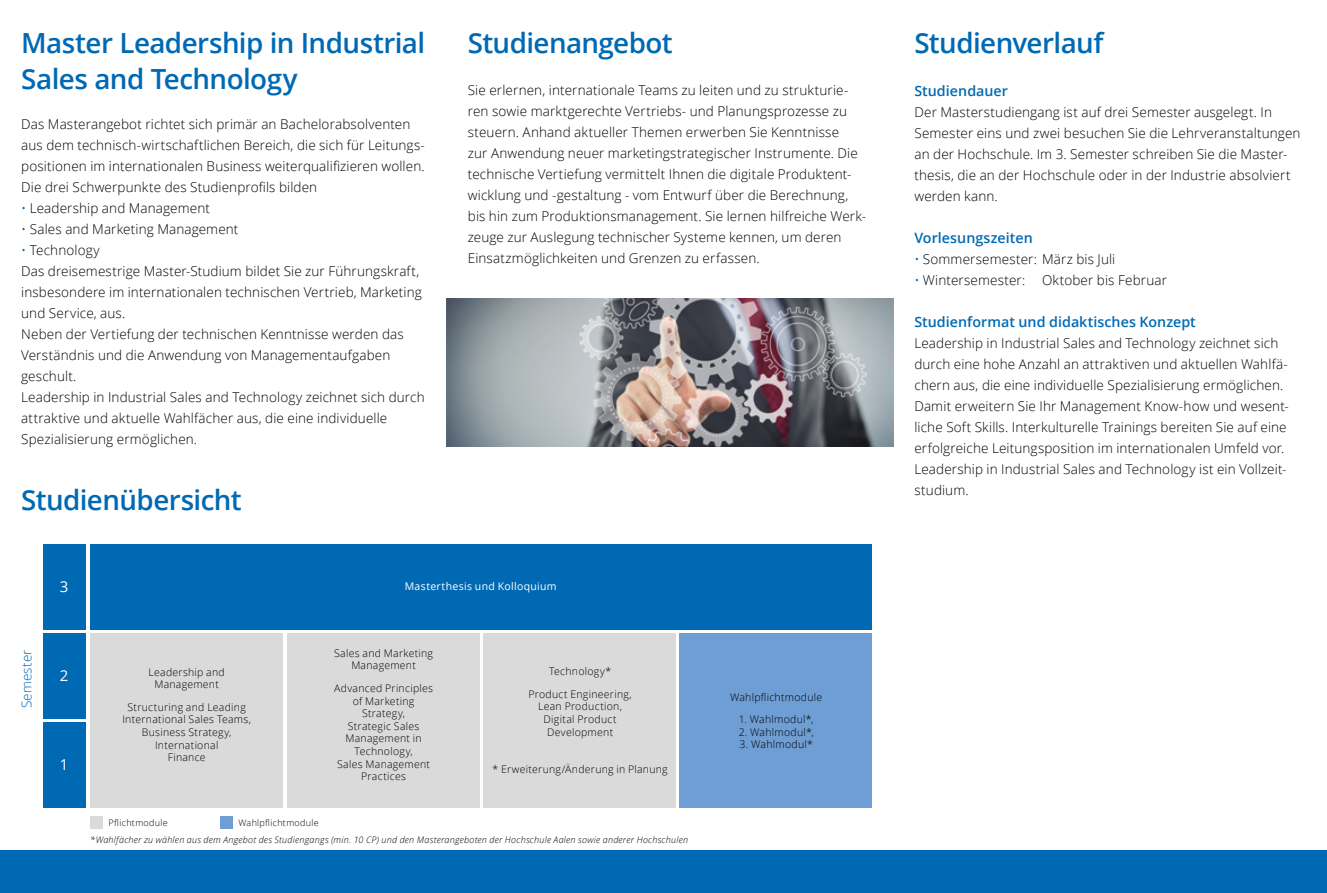
<style>
.page{position:relative;width:1327px;height:893px;background:#fff}
.page>*{position:absolute;margin:0;border:0;box-sizing:border-box;transform-origin:0 0}
.t1{font:600 27.75px "Open Sans";letter-spacing:-.02em;color:#0069b4}
.t2{font:15px "Open Sans";color:#fff}
.t3{font:600 14.25px "Open Sans";letter-spacing:.005em;color:#0069b4}
.t4{font:300 13.5px/21px "Open Sans";letter-spacing:.01em;color:#000}
.t5{font:300 13.5px "Open Sans";letter-spacing:.01em;color:#0069b4}
.t6{font:300 10.5px/12.6px "Open Sans";letter-spacing:.025em;color:#000;text-align:center}
.t7{font:10.5px "Open Sans";letter-spacing:.03em;color:#fff}
.t8{font:italic 300 9px "Open Sans";letter-spacing:.03em;color:#000}
.t9{font:300 9px "Open Sans";letter-spacing:.035em;color:#000}
.s1{color:#0069b4}
</style>
<div class="page">
<div style="left:0;top:850px;width:1327px;height:43px;background:#0069b4"></div>
<img style="left:446px;top:299px;width:447px;height:147px">
<div style="left:44px;top:723px;width:42px;height:85px;background:#0069b4"></div>
<div style="left:44px;top:633px;width:42px;height:85px;background:#0069b4"></div>
<div style="left:44px;top:544px;width:42px;height:85px;background:#0069b4"></div>
<div style="left:90px;top:633px;width:192px;height:175px;background:#dadada"></div>
<div style="left:680px;top:633px;width:192px;height:175px;background:#6f9ed4"></div>
<div style="left:484px;top:633px;width:192px;height:175px;background:#dadada"></div>
<div style="left:287px;top:633px;width:193px;height:175px;background:#dadada"></div>
<div style="left:90px;top:544px;width:782px;height:85px;background:#0069b4"></div>
<div style="left:90px;top:816px;width:13px;height:13px;background:#dadada"></div>
<div style="left:220px;top:816px;width:13px;height:13px;background:#6f9ed4"></div>
<h1 class="t1" style="left:21px;top:24px;width:405px">Master Leadership in Industrial</h1>
<h1 class="t1" style="left:468px;top:24px;width:206px">Studienangebot</h1>
<h1 class="t1" style="left:914px;top:24px;width:190px">Studienverlauf</h1>
<h1 class="t1" style="left:21px;top:60px;width:278px">Sales and Technology</h1>
<p class="t3" style="left:914px;top:81px;width:95px">Studiendauer</p>
<p class="t4" style="left:914px;top:101px;width:387px">Der Masterstudiengang ist auf drei Semester ausgelegt. In Semester eins und zwei besuchen Sie die Lehrveranstaltungen an der Hochschule. Im 3. Semester schreiben Sie die Master&shy;thesis, die an der Hochschule oder in der Industrie absolviert werden kann.</p>
<p class="t3" style="left:914px;top:228px;width:120px">Vorlesungszeiten</p>
<p class="t4" style="left:914px;top:248px;width:202px"><span class="s1">•</span> Sommersemester: März bis Juli</p>
<p class="t4" style="left:914px;top:269px;width:254px"><span class="s1">•</span> Wintersemester: Oktober bis Februar</p>
<p class="t3" style="left:914px;top:312px;width:283px">Studienformat und didaktisches Konzept</p>
<p class="t4" style="left:914px;top:332px;width:376px">Leadership in Industrial Sales and Technology zeichnet sich durch eine hohe Anzahl an attraktiven und aktuellen Wahlfä&shy;chern aus, die eine individuelle Spezialisierung ermöglichen.<br>Damit erweitern Sie Ihr Management Know-how und wesent&shy;liche Soft Skills. Interkulturelle Trainings bereiten Sie auf eine erfolgreiche Leitungsposition im internationalen Umfeld vor.<br>Leadership in Industrial Sales and Technology ist ein Vollzeit&shy;studium.</p>
<p class="t4" style="left:468px;top:80px;width:400px">Sie erlernen, internationale Teams zu leiten und zu strukturie&shy;ren sowie marktgerechte Vertriebs- und Planungsprozesse zu steuern. Anhand aktueller Themen erwerben Sie Kenntnisse<br>zur Anwendung neuer marketingstrategischer Instrumente. Die technische Vertiefung vermittelt Ihnen die digitale Produktent&shy;wicklung und -gestaltung - vom Entwurf über die Berechnung, bis hin zum Produktionsmanagement. Sie lernen hilfreiche Werk&shy;zeuge zur Auslegung technischer Systeme kennen, um deren Einsatzmöglichkeiten und Grenzen zu erfassen.</p>
<p class="t4" style="left:21px;top:113px;width:405px">Das Masterangebot richtet sich primär an Bachelorabsolventen aus dem technisch-wirtschaftlichen Bereich, die sich für Leitungs&shy;positionen im internationalen Business weiterqualifizieren wollen.<br>Die drei Schwerpunkte des Studienprofils bilden</p>
<p class="t4" style="left:21px;top:197px;width:190px"><span class="s1">•</span> Leadership and Management</p>
<p class="t4" style="left:21px;top:218px;width:219px"><span class="s1">•</span> Sales and Marketing Management</p>
<p class="t4" style="left:21px;top:239px;width:405px"><span class="s1">•</span> Technology<br>Das dreisemestrige Master-Studium bildet Sie zur Führungskraft, insbesondere im internationalen technischen Vertrieb, Marketing und Service, aus.<br>Neben der Vertiefung der technischen Kenntnisse werden das Verständnis und die Anwendung von Managementaufgaben geschult.<br>Leadership in Industrial Sales and Technology zeichnet sich durch attraktive und aktuelle Wahlfächer aus, die eine individuelle Spezialisierung ermöglichen.</p>
<h1 class="t1" style="left:21px;top:481px;width:222px">Studienübersicht</h1>
<p class="t5" style="left:17px;top:708px;width:60px;rotate:-90deg">Semester</p>
<p class="t2" style="left:60px;top:576px;width:10px">3</p>
<p class="t2" style="left:60px;top:665px;width:10px">2</p>
<p class="t2" style="left:60px;top:754px;width:10px">1</p>
<p class="t6" style="left:149px;top:665px;width:78px">Leadership and<br>Management</p>
<p class="t6" style="left:122px;top:700px;width:130px">Structuring and Leading<br>International Sales Teams,<br>Business Strategy,<br>International<br>Finance</p>
<p class="t7" style="left:405px;top:579px;width:153px">Masterthesis und Kolloquium</p>
<p class="t6" style="left:334px;top:646px;width:100px">Sales and Marketing<br>Management</p>
<p class="t6" style="left:334px;top:681px;width:101px">Advanced Principles of Marketing<br>Strategy,<br>Strategic Sales<br>Management in<br>Technology,<br>Sales Management<br>Practices</p>
<p class="t6" style="left:528px;top:660px;width:105px;line-height:22.5px">Technology*<br>Product Engineering,</p>
<p class="t6" style="left:538px;top:700px;width:85px">Lean Production,<br>Digital Product<br>Development</p>
<p class="t6" style="left:492px;top:763px;width:177px">* Erweiterung/Änderung in Planung</p>
<p class="t9" style="left:108px;top:817px;width:61px">Pflichtmodule</p>
<p class="t8" style="left:90px;top:834px;width:599px">*Wahlfächer zu wählen aus dem Angebot des Studiengangs (min. 10 CP) und den Masterangeboten der Hochschule Aalen sowie anderer Hochschulen</p>
<p class="t9" style="left:238px;top:817px;width:82px">Wahlpflichtmodule</p>
<p class="t6" style="left:730px;top:690px;width:94px">Wahlpflichtmodule</p>
<p class="t6" style="left:739px;top:713px;width:76px">1. Wahlmodul*,</p>
<p class="t6" style="left:738px;top:725px;width:77px">2. Wahlmodul*,</p>
<p class="t6" style="left:739px;top:738px;width:75px">3. Wahlmodul*</p>
</div>
